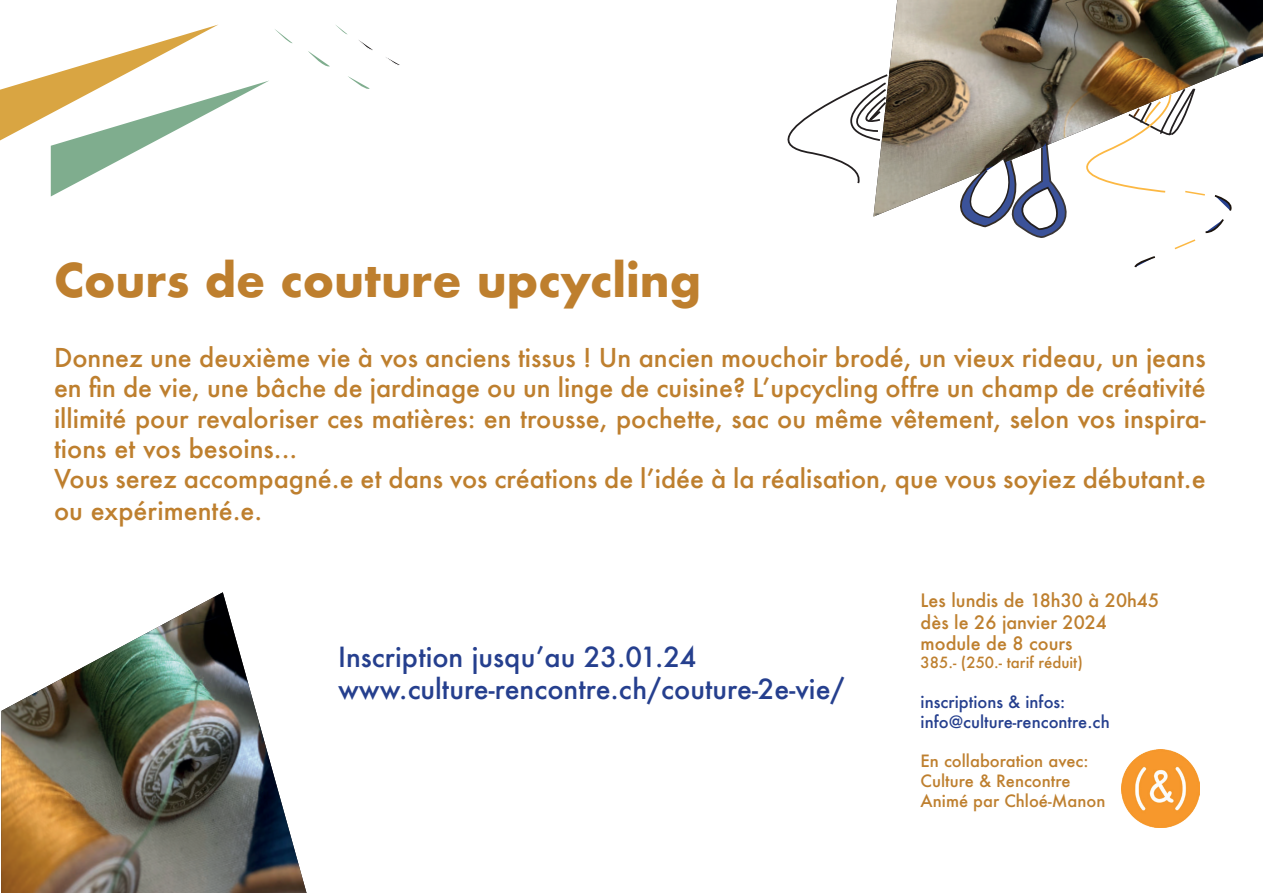
<style>
.page{position:relative;width:1263px;height:893px;background:#fff}
.page>*{position:absolute;margin:0;border:0;box-sizing:border-box;transform-origin:0 0}
.t1{font:700 45px "Futura";color:#be7f2e}
.t2{font:500 27px/32.4px "Futura";color:#253f8e}
.t3{font:500 25.35px/30.6px "Futura";color:#be7f2e}
.t4{font:500 18px/21.6px "Futura";color:#be7f2e}
.t5{font:500 16.5px/19.8px "Futura";color:#be7f2e}
.t6{font:500 16.5px/19.8px "Futura";color:#253f8e}
.t7{font:500 15px "Futura";color:#be7f2e}
</style>
<div class="page">
<img style="left:873px;top:0;width:390px;height:216px">
<img style="left:1px;top:592px;width:305px;height:301px">
<svg style="left:787px;top:73px;width:102px;height:112px"></svg>
<svg style="left:308px;top:51px;width:22px;height:16px"></svg>
<svg style="left:348px;top:76px;width:22px;height:13px"></svg>
<svg style="left:0;top:25px;width:293px;height:171px"></svg>
<svg style="left:948px;top:87px;width:286px;height:181px"></svg>
<svg style="left:359px;top:40px;width:14px;height:11px"></svg>
<svg style="left:386px;top:57px;width:14px;height:9px"></svg>
<svg style="left:336px;top:25px;width:11px;height:10px"></svg>
<img style="left:1121px;top:749px;width:78px;height:78px">
<h1 class="t1" style="left:54px;top:248px;width:648px">Cours de couture upcycling</h1>
<p class="t3" style="left:54px;top:342px;width:1153px">Donnez une deuxième vie à vos anciens tissus ! Un ancien mouchoir brodé, un vieux rideau, un jeans en fin de vie, une bâche de jardinage ou un linge de cuisine? L’upcycling offre un champ de créativité illimité pour revaloriser ces matières: en trousse, pochette, sac ou même vêtement, selon vos inspira&shy;tions et vos besoins...<br>Vous serez accompagné.e et dans vos créations de l’idée à la réalisation, que vous soyiez débutant.e ou expérimenté.e.</p>
<p class="t2" style="left:338px;top:640px;width:508px">Inscription jusqu’au 23.01.24 www.culture-rencontre.ch/couture-2e-vie/</p>
<p class="t4" style="left:921px;top:589px;width:240px">Les lundis de 18h30 à 20h45 dès le 26 janvier 2024 module de 8 cours</p>
<p class="t7" style="left:921px;top:652px;width:164px">385.- (250.- tarif réduit)</p>
<p class="t6" style="left:921px;top:692px;width:191px">inscriptions &amp; infos: info@culture-rencontre.ch</p>
<p class="t5" style="left:921px;top:751px;width:186px">En collaboration avec:<br>Culture &amp; Rencontre<br>Animé par Chloé-Manon</p>
</div>
